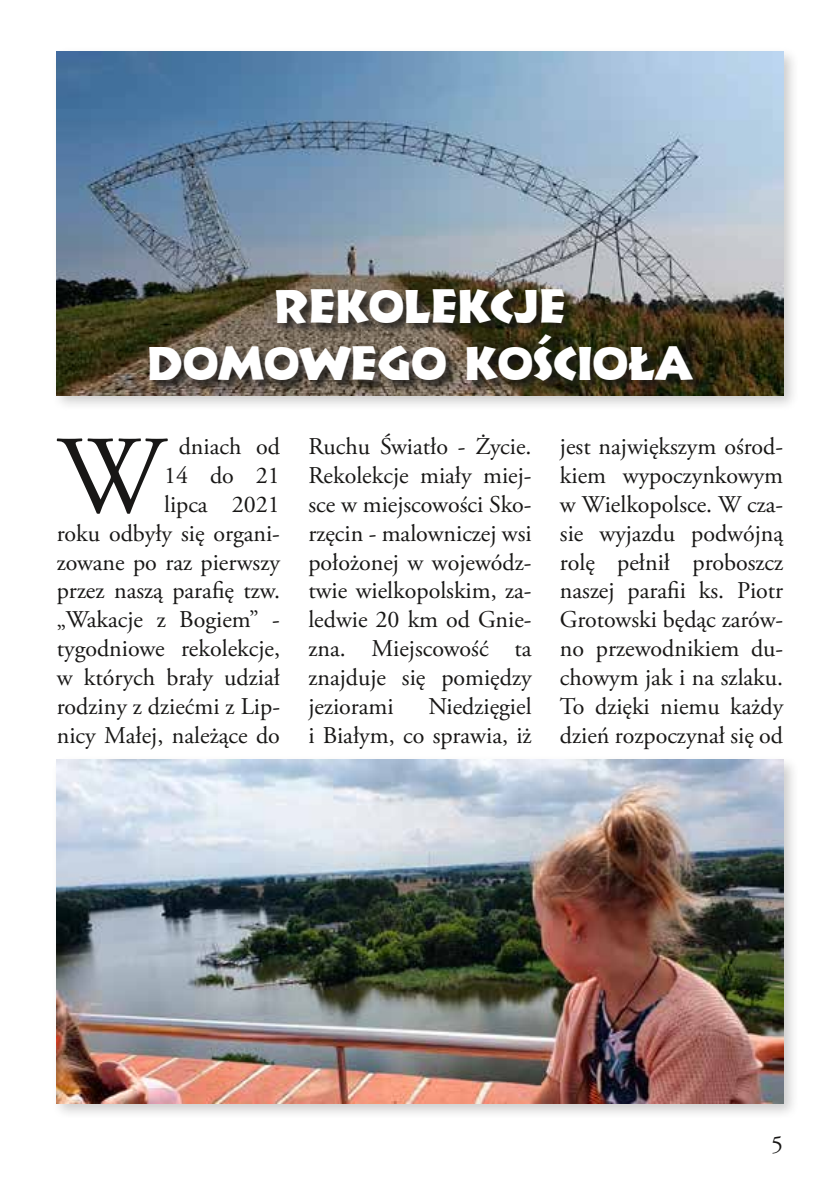
<style>
.page{position:relative;width:840px;height:1191px;background:#fff}
.page>*{position:absolute;margin:0;border:0;box-sizing:border-box;transform-origin:0 0}
.t1{font:110.8px "Adobe Garamond Pro";color:#181716}
.t2{font:48px/57.6px "Informal 011 EU";color:#fff;text-align:center}
.t3{font:24px/28.8px "Adobe Garamond Pro";color:#181716;text-align:right}
</style>
<div class="page">
<div style="left:51px;top:46px;width:748px;height:365px;background:#181716;opacity:.22"></div>
<img style="left:57px;top:51px;width:725px;height:344px">
<div style="left:51px;top:754px;width:748px;height:365px;background:#181716;opacity:.22"></div>
<img style="left:57px;top:760px;width:725px;height:343px">
<div style="left:150px;top:289px;width:554px;height:104px;background:#181716;opacity:.75"></div>
<h2 class="t2" style="left:147px;top:277px;width:546px">REKOLEKCJE<br>DOMOWEGO KOŚCIOŁA</h2>
<p class="t3" style="left:57px;top:433px;width:225px">dniach od<br>14 do 21<br>lipca 2021<br>roku odbyły się organi&shy;zowane po raz pierwszy przez naszą parafię tzw. „Wakacje z Bogiem” - tygodniowe rekolekcje, w których brały udział rodziny z dziećmi z Lip&shy;nicy Małej, należące do</p>
<p class="t3" style="left:308px;top:433px;width:225px;text-align:justify">Ruchu Światło - Życie.<br>Rekolekcje miały miej&shy;sce w miejscowości Sko&shy;rzęcin - malowniczej wsi położonej w wojewódz&shy;twie wielkopolskim, za&shy;ledwie 20 km od Gnie&shy;zna. Miejscowość ta znajduje się pomiędzy jeziorami</p>
<h1 class="t1" style="left:57px;top:410px;width:108px">W</h1>
<p class="t3" style="left:308px;top:692px;width:225px">Niedzięgiel<br>i Białym, co sprawia, iż</p>
<p class="t3" style="left:559px;top:433px;width:225px;text-align:justify">jest największym ośrod&shy;kiem wypoczynkowym w Wielkopolsce. W cza&shy;sie wyjazdu podwójną rolę pełnił proboszcz naszej parafii ks. Piotr Grotowski będąc zarów&shy;no przewodnikiem du&shy;chowym jak i na szlaku.<br>To dzięki niemu każdy dzień rozpoczynał się od</p>
<p class="t3" style="left:770px;top:1131px;width:13px">5</p>
</div>
